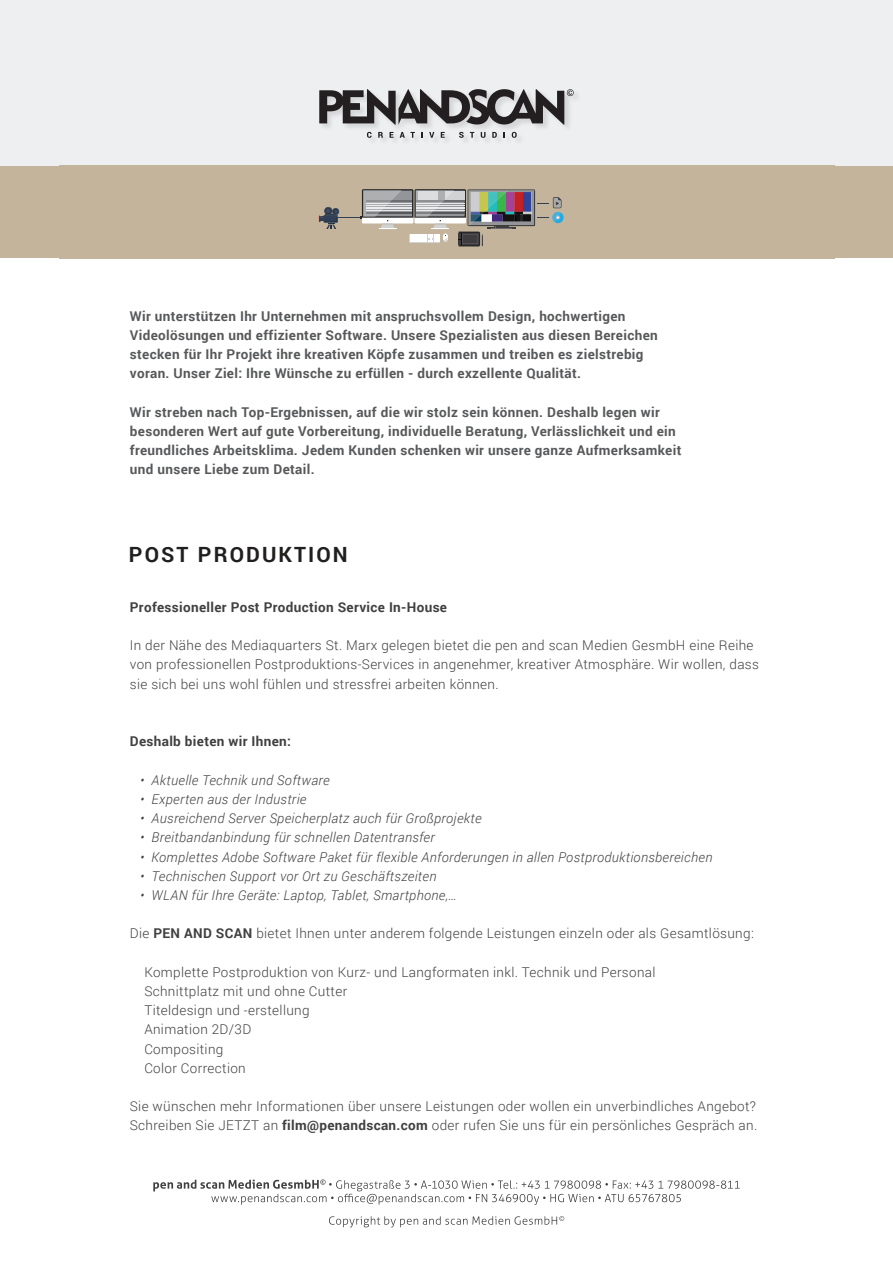
<style>
.page{position:relative;width:893px;height:1263px;background:#fff}
.page>*{position:absolute;margin:0;border:0;box-sizing:border-box;transform-origin:0 0}
.t1{font:700 21px "Roboto";letter-spacing:.1em;color:#211e1e}
.t2{font:300 13.5px/19.2px "Roboto";letter-spacing:.025em;color:#414041}
.t3{font:700 13.5px/19.2px "Roboto";letter-spacing:.025em;color:#57585a}
.t4{font:italic 300 13.5px "Roboto";letter-spacing:.025em;color:#414041}
.t5{font:700 13.5px "Roboto";letter-spacing:.025em;color:#414041}
.s1{font-weight:700}
</style>
<div class="page">
<div style="left:0;top:165px;width:893px;height:93px;background:#c3b49b"></div>
<div style="left:0;top:0;width:893px;height:165px;background:#edeff0"></div>
<img style="left:322px;top:93px;width:255px;height:48px">
<svg style="left:319px;top:89px;width:255px;height:36px"></svg>
<svg style="left:367px;top:132px;width:5px;height:6px"></svg>
<svg style="left:378px;top:132px;width:5px;height:6px"></svg>
<svg style="left:389px;top:132px;width:5px;height:6px"></svg>
<svg style="left:400px;top:132px;width:15px;height:6px"></svg>
<svg style="left:421px;top:132px;width:2px;height:6px"></svg>
<svg style="left:429px;top:132px;width:5px;height:6px"></svg>
<svg style="left:441px;top:132px;width:4px;height:6px"></svg>
<svg style="left:459px;top:132px;width:5px;height:6px"></svg>
<svg style="left:470px;top:132px;width:4px;height:6px"></svg>
<svg style="left:481px;top:132px;width:4px;height:6px"></svg>
<svg style="left:492px;top:132px;width:5px;height:6px"></svg>
<svg style="left:512px;top:132px;width:5px;height:6px"></svg>
<svg style="left:329px;top:1216px;width:235px;height:11px"></svg>
<svg style="left:153px;top:1179px;width:587px;height:26px"></svg>
<svg style="left:552px;top:212px;width:12px;height:11px"></svg>
<svg style="left:319px;top:189px;width:243px;height:57px"></svg>
<p class="t3" style="left:130px;top:306px;width:529px">Wir unterstützen Ihr Unternehmen mit anspruchsvollem Design, hochwertigen Videolösungen und effizienter Software. Unsere Spezialisten aus diesen Bereichen stecken für Ihr Projekt ihre kreativen Köpfe zusammen und treiben es zielstrebig voran. Unser Ziel: Ihre Wünsche zu erfüllen - durch exzellente Qualität.</p>
<p class="t3" style="left:130px;top:402px;width:553px">Wir streben nach Top-Ergebnissen, auf die wir stolz sein können. Deshalb legen wir besonderen Wert auf gute Vorbereitung, individuelle Beratung, Verlässlichkeit und ein freundliches Arbeitsklima. Jedem Kunden schenken wir unsere ganze Aufmerksamkeit und unsere Liebe zum Detail.</p>
<h1 class="t1" style="left:129px;top:540px;width:220px">POST PRODUKTION</h1>
<p class="t5" style="left:130px;top:597px;width:319px">Professioneller Post Production Service In-House</p>
<p class="t2" style="left:130px;top:635px;width:631px">In der Nähe des Mediaquarters St. Marx gelegen bietet die pen and scan Medien GesmbH eine Reihe von professionellen Postproduktions-Services in angenehmer, kreativer Atmosphäre. Wir wollen, dass sie sich bei uns wohl fühlen und stressfrei arbeiten können.</p>
<p class="t5" style="left:130px;top:732px;width:163px">Deshalb bieten wir Ihnen:</p>
<p class="t4" style="left:140px;top:770px;width:191px">• Aktuelle Technik und Software</p>
<p class="t4" style="left:140px;top:790px;width:168px">• Experten aus der Industrie</p>
<p class="t4" style="left:140px;top:809px;width:343px">• Ausreichend Server Speicherplatz auch für Großprojekte</p>
<p class="t4" style="left:140px;top:828px;width:296px">• Breitbandanbindung für schnellen Datentransfer</p>
<p class="t4" style="left:140px;top:847px;width:574px">• Komplettes Adobe Software Paket für flexible Anforderungen in allen Postproduktionsbereichen</p>
<p class="t4" style="left:140px;top:866px;width:298px">• Technischen Support vor Ort zu Geschäftszeiten</p>
<p class="t4" style="left:140px;top:886px;width:318px">• WLAN für Ihre Geräte: Laptop, Tablet, Smartphone,…</p>
<p class="t2" style="left:130px;top:923px;width:625px">Die <span class="s1">PEN AND SCAN</span> bietet Ihnen unter anderem folgende Leistungen einzeln oder als Gesamtlösung:</p>
<p class="t2" style="left:144px;top:962px;width:513px">Komplette Postproduktion von Kurz- und Langformaten inkl. Technik und Personal<br>Schnittplatz mit und ohne Cutter<br>Titeldesign und -erstellung<br>Animation 2D/3D<br>Compositing<br>Color Correction</p>
<p class="t2" style="left:130px;top:1096px;width:629px">Sie wünschen mehr Informationen über unsere Leistungen oder wollen ein unverbindliches Angebot?<br>Schreiben Sie JETZT an <span class="s1">film@penandscan.com</span> oder rufen Sie uns für ein persönliches Gespräch an.</p>
</div>
